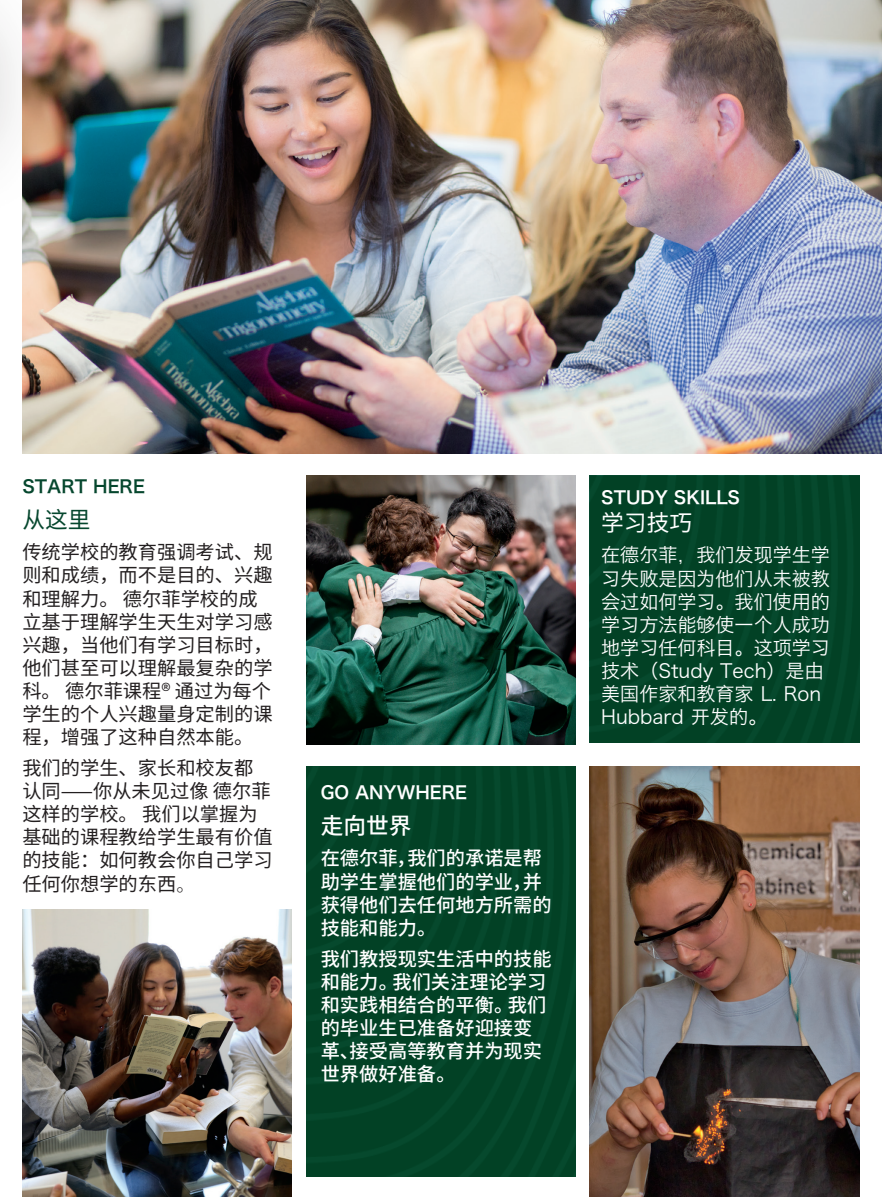
<style>
.page{position:relative;width:882px;height:1197px;background:#fff}
.page>*{position:absolute;margin:0;border:0;box-sizing:border-box;transform-origin:0 0}
.t1{font:500 22.75px "Source Han Sans CN";color:#fff}
.t2{font:22.75px "Source Han Sans CN";color:#fff}
.t3{font:22.75px "Source Han Sans CN";color:#06472e}
.t4{font:19.25px/23.1px "Source Han Sans CN";color:#231f20}
.t5{font:500 19.25px/23.1px "Source Han Sans CN";color:#fff}
.t6{font:19.25px/23.1px "Hiragino Sans GB W3";color:#fff}
.t7{font:17.5px "Hira Kaku Pro W6";color:#fff}
.t8{font:17.5px "Hira Kaku Pro W6";color:#06472e}
.s1{font-family:"Source Han Serif SC"}
</style>
<div class="page">
<div style="left:0;top:0;width:55px;height:424px;background:#231f20;opacity:.6"></div>
<div style="left:306px;top:766px;width:269px;height:411px;background:#024125"></div>
<div style="left:590px;top:476px;width:269px;height:267px;background:#024125"></div>
<img style="left:306px;top:476px;width:269px;height:269px">
<img style="left:22px;top:909px;width:270px;height:288px">
<img style="left:590px;top:766px;width:269px;height:431px">
<img style="left:22px;top:0;width:860px;height:453px">
<p class="t8" style="left:22px;top:471px;width:124px">START HERE</p>
<p class="t3" style="left:22px;top:507px;width:70px">从这里</p>
<p class="t4" style="left:22px;top:541px;width:252px">传统学校的教育强调考试、规则和成绩，而不是目的、兴趣和理解力。 德尔菲学校的成立基于理解学生天生对学习感兴趣，当他们有学习目标时，他们甚至可以理解最复杂的学科。 德尔菲课程® 通过为每个学生的个人兴趣量身定制的课程，增强了这种自然本能。</p>
<p class="t4" style="left:22px;top:757px;width:252px">我们的学生、家长和校友都认同——你从未见过像 德尔菲这样的学校。 我们以掌握为基础的课程教给学生最有价值的技能：如何教会你自己学习任何你想学的东西<span class="s1">。</span></p>
<p class="t7" style="left:321px;top:777px;width:148px">GO ANYWHERE</p>
<p class="t1" style="left:321px;top:813px;width:92px">走向世界</p>
<p class="t5" style="left:321px;top:847px;width:233px">在德尔菲，我们的承诺是帮助学生掌握他们的学业，并获得他们去任何地方所需的技能和能力。</p>
<p class="t5" style="left:321px;top:948px;width:233px">我们教授现实生活中的技能和能力。我们关注理论学习和实践相结合的平衡。我们的毕业生已准备好迎接变革、接受高等教育并为现实世界做好准备。</p>
<p class="t7" style="left:601px;top:482px;width:140px">STUDY SKILLS</p>
<p class="t2" style="left:601px;top:510px;width:92px">学习技巧</p>
<p class="t6" style="left:601px;top:543px;width:230px">在德尔菲，我们发现学生学习失败是因为他们从未被教会过如何学习。我们使用的学习方法能够使一个人成功地学习任何科目。这项学习技术（Study Tech）是由美国作家和教育家 L. Ron<br>Hubbard 开发的。</p>
</div>
